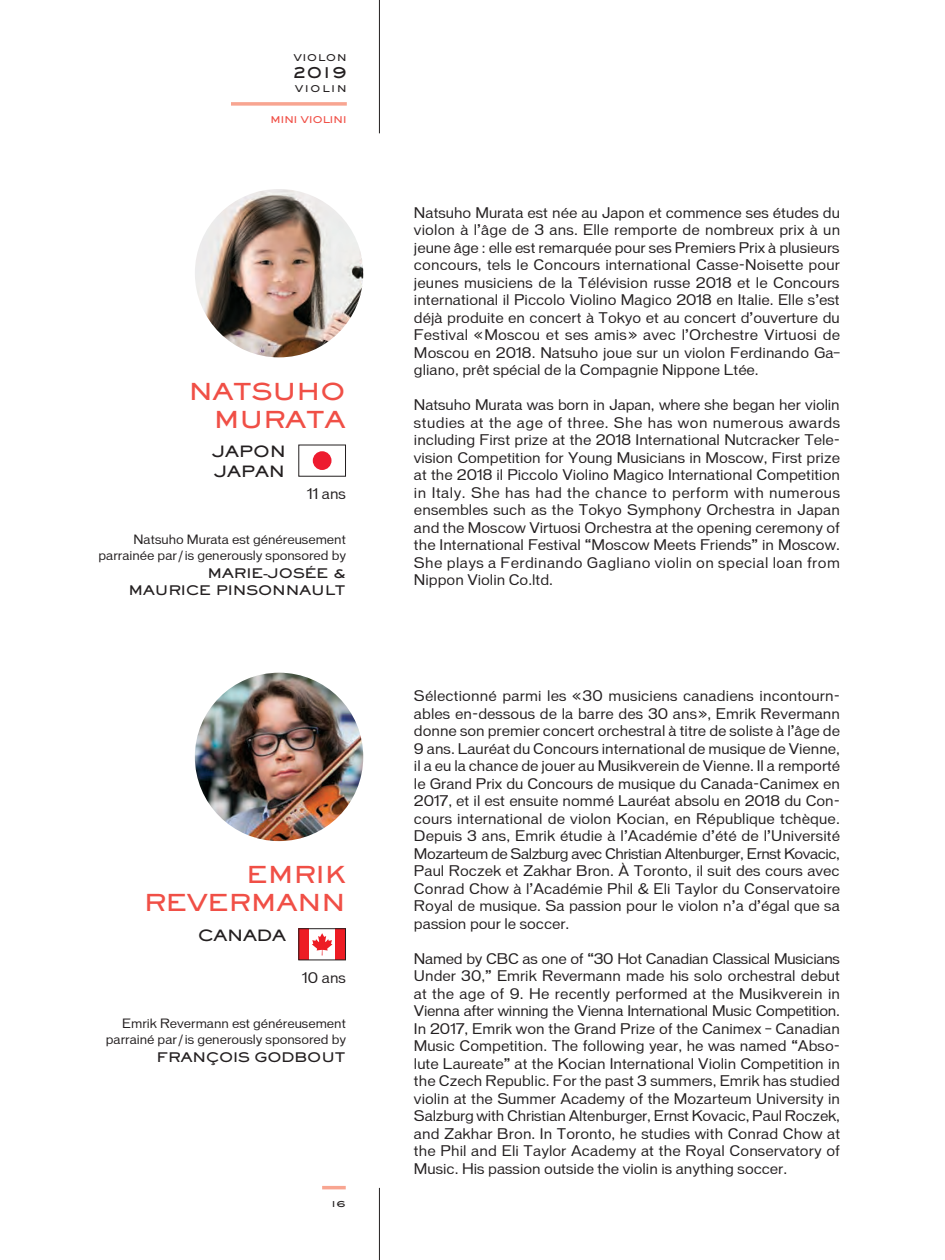
<style>
.page{position:relative;width:945px;height:1260px;background:#fff}
.page>*{position:absolute;margin:0;border:0;box-sizing:border-box;transform-origin:0 0}
.t1{font:22.93px/28px "AT Sackers Heavy Gothic";letter-spacing:-.05em;color:#f04f46;text-align:right;scale:1.15 1}
.t2{font:16.62px "AT Sackers Heavy Gothic";color:#231f20}
.t3{font:15.22px/19.2px "AT Sackers Heavy Gothic";letter-spacing:-.05em;color:#231f20;scale:1.15 1}
.t4{font:14px/17.5px "Vonnes";color:#231f20;text-align:justify}
.t5{font:12.95px/16.6px "AT Sackers Heavy Gothic";letter-spacing:-.05em;color:#231f20;text-align:right;scale:1.15 1}
.t6{font:12.25px/15.8px "Vonnes";color:#231f20;text-align:right}
.t7{font:9.1px "AT Sackers Heavy Gothic";letter-spacing:.03em;color:#231f20;scale:1.15 1}
.t8{font:9.1px "AT Sackers Heavy Gothic";letter-spacing:-.05em;color:#f04f46;scale:1.15 1}
</style>
<div class="page">
<svg style="left:231px;top:102px;width:116px;height:4px"></svg>
<hr style="left:322px;top:1186px;width:24px;height:3px;background:#f8a591">
<hr style="left:379px;top:1188px;width:1px;height:72px;background:#231f20">
<hr style="left:379px;top:0;width:1px;height:133px;background:#231f20">
<div style="left:313px;top:451px;width:19px;height:19px;background:#ed1b2f;border-radius:50%"></div>
<img style="left:195px;top:189px;width:168px;height:168px;border-radius:84px">
<svg style="left:312px;top:933px;width:20px;height:22px"></svg>
<div style="left:335px;top:929px;width:11px;height:31px;background:#ed1c24"></div>
<div style="left:299px;top:929px;width:10px;height:31px;background:#ed1c24"></div>
<div style="left:298px;top:928px;width:48px;height:32px;border:1px solid #231f20"></div>
<img style="left:195px;top:673px;width:168px;height:168px;border-radius:84px">
<p class="t7" style="left:294px;top:52px;width:48px">VIOLON</p>
<p class="t2" style="left:292px;top:60px;width:56px">2019</p>
<p class="t7" style="left:295px;top:82px;width:47px">VIOLIN</p>
<p class="t8" style="left:270px;top:114px;width:68px">MINI VIOLINI</p>
<h1 class="t1" style="left:188px;top:377px;width:139px">NATSUHO<br>MURATA</h1>
<p class="t3" style="left:212px;top:442px;width:67px">JAPON<br>JAPAN</p>
<p class="t4" style="left:307px;top:485px;width:40px">11 ans</p>
<p class="t6" style="left:99px;top:532px;width:249px">Natsuho Murata est généreusement parrainée par/is generously sponsored by</p>
<p class="t5" style="left:128px;top:565px;width:191px">MARIE-JOSÉE &amp;<br>MAURICE PINSONNAULT</p>
<h1 class="t1" style="left:144px;top:860px;width:178px">EMRIK<br>REVERMANN</h1>
<p class="t3" style="left:198px;top:925px;width:79px">CANADA</p>
<p class="t4" style="left:302px;top:969px;width:45px">10 ans</p>
<p class="t6" style="left:106px;top:1015px;width:242px">Emrik Revermann est généreusement parrainé par/is generously sponsored by</p>
<p class="t5" style="left:156px;top:1049px;width:166px">FRANÇOIS GODBOUT</p>
<p class="t7" style="left:331px;top:1197px;width:15px">16</p>
<p class="t4" style="left:414px;top:204px;width:428px">Natsuho Murata est née au Japon et commence ses études du violon à l’âge de 3 ans. Elle remporte de nombreux prix à un jeune âge : elle est remarquée pour ses Premiers Prix à plusieurs concours, tels le Concours international Casse-Noisette pour jeunes musiciens de la Télévision russe 2018 et le Concours international il Piccolo Violino Magico 2018 en Italie. Elle s’est déjà produite en concert à Tokyo et au concert d’ouverture du Festival «Moscou et ses amis» avec l’Orchestre Virtuosi de Moscou en 2018. Natsuho joue sur un violon Ferdinando Ga– gliano, prêt spécial de la Compagnie Nippone Ltée.</p>
<p class="t4" style="left:414px;top:396px;width:428px">Natsuho Murata was born in Japan, where she began her violin studies at the age of three. She has won numerous awards including First prize at the 2018 International Nutcracker Tele&shy;vision Competition for Young Musicians in Moscow, First prize at the 2018 il Piccolo Violino Magico International Competition in Italy. She has had the chance to perform with numerous ensembles such as the Tokyo Symphony Orchestra in Japan and the Moscow Virtuosi Orchestra at the opening ceremony of the International Festival “Moscow Meets Friends” in Moscow.<br>She plays a Ferdinando Gagliano violin on special loan from Nippon Violin Co.ltd.</p>
<p class="t4" style="left:414px;top:687px;width:428px">Sélectionné parmi les «30 musiciens canadiens incontourn&shy;ables en-dessous de la barre des 30 ans», Emrik Revermann donne son premier concert orchestral à titre de soliste à l’âge de 9 ans. Lauréat du Concours international de musique de Vienne, il a eu la chance de jouer au Musikverein de Vienne. Il a remporté le Grand Prix du Concours de musique du Canada-Canimex en 2017, et il est ensuite nommé Lauréat absolu en 2018 du Con&shy;cours international de violon Kocian, en République tchèque.<br>Depuis 3 ans, Emrik étudie à l’Académie d’été de l’Université Mozarteum de Salzburg avec Christian Altenburger, Ernst Kovacic, Paul Roczek et Zakhar Bron. À Toronto, il suit des cours avec Conrad Chow à l’Académie Phil &amp; Eli Taylor du Conservatoire Royal de musique. Sa passion pour le violon n’a d’égal que sa passion pour le soccer.</p>
<p class="t4" style="left:414px;top:950px;width:428px">Named by CBC as one of “30 Hot Canadian Classical Musicians Under 30,” Emrik Revermann made his solo orchestral debut at the age of 9. He recently performed at the Musikverein in Vienna after winning the Vienna International Music Competition.<br>In 2017, Emrik won the Grand Prize of the Canimex – Canadian Music Competition. The following year, he was named “Abso&shy;lute Laureate” at the Kocian International Violin Competition in the Czech Republic. For the past 3 summers, Emrik has studied violin at the Summer Academy of the Mozarteum University in Salzburg with Christian Altenburger, Ernst Kovacic, Paul Roczek, and Zakhar Bron. In Toronto, he studies with Conrad Chow at the Phil and Eli Taylor Academy at the Royal Conservatory of Music. His passion outside the violin is anything soccer.</p>
</div>
